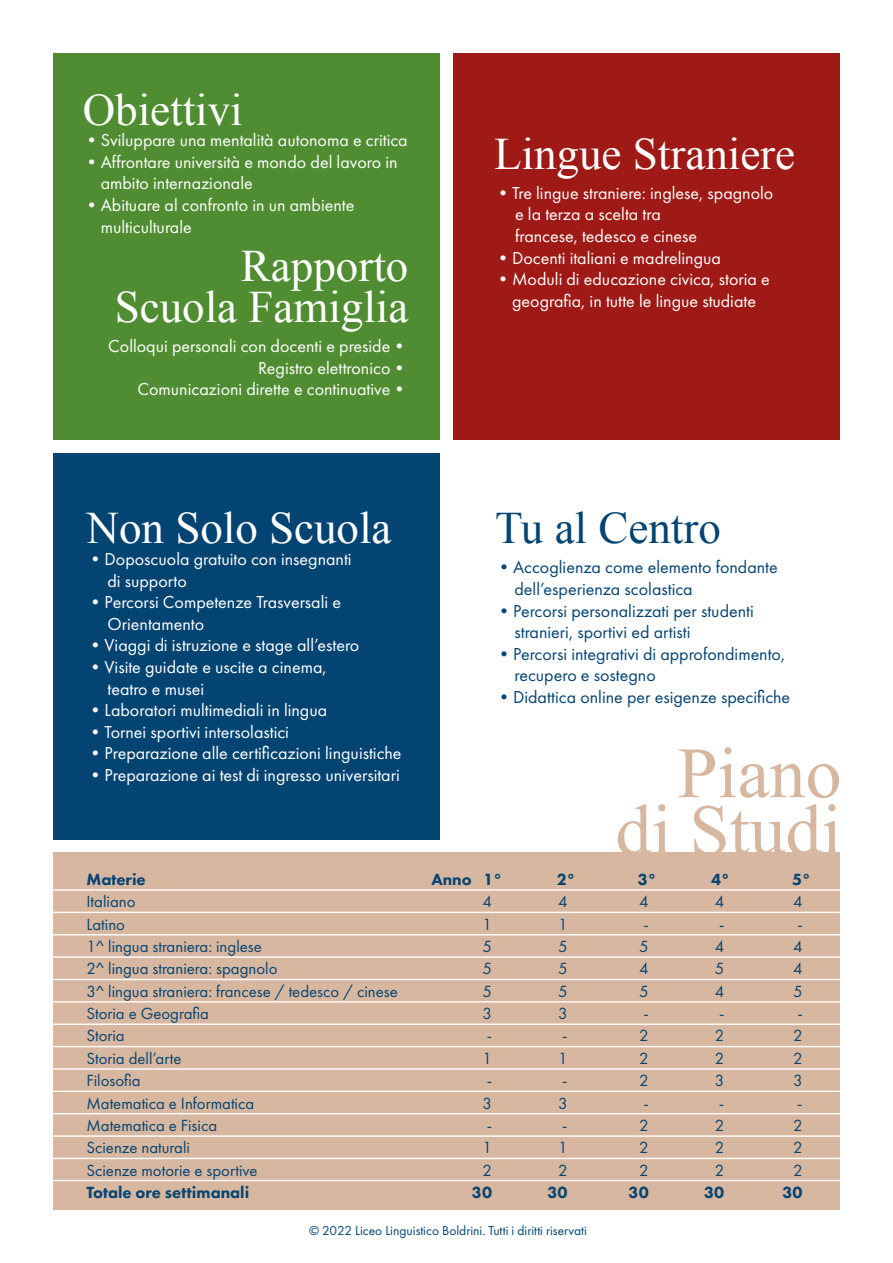
<style>
.page{position:relative;width:893px;height:1263px;background:#fff}
.page>*{position:absolute;margin:0;border:0;box-sizing:border-box;transform-origin:0 0}
.t1{font:72px/57px "Times New Roman";color:#d7b79f;text-align:right}
.t2{font:45px/40.5px "Times New Roman";color:#fff;text-align:right}
.t3{font:45px "Times New Roman";color:#044473}
.t4{font:18px/21.6px "Futura PT";color:#fff}
.t5{font:18px/21.6px "Futura PT";color:#044473}
.t6{font:16.8px "Futura PT";color:#044473}
.t7{font:800 16.8px "Futura PT";color:#044473}
.t8{font:13.5px "Futura PT";color:#034573}
</style>
<div class="page">
<div style="left:53px;top:853px;width:787px;height:357px;background:#d7b79f"></div>
<div style="left:53px;top:53px;width:387px;height:387px;background:#508d32"></div>
<div style="left:53px;top:453px;width:387px;height:387px;background:#044473"></div>
<div style="left:453px;top:53px;width:387px;height:387px;background:#9f1a16"></div>
<hr style="left:0;top:889px;width:893px;height:2px;background:#fff">
<hr style="left:0;top:912px;width:893px;height:1px;background:#fff">
<hr style="left:0;top:934px;width:893px;height:1px;background:#fff">
<hr style="left:0;top:956px;width:893px;height:2px;background:#fff">
<hr style="left:0;top:979px;width:893px;height:1px;background:#fff">
<hr style="left:0;top:1001px;width:893px;height:1px;background:#fff">
<hr style="left:0;top:1023px;width:893px;height:2px;background:#fff">
<hr style="left:0;top:1046px;width:893px;height:1px;background:#fff">
<hr style="left:0;top:1068px;width:893px;height:2px;background:#fff">
<hr style="left:0;top:1091px;width:893px;height:1px;background:#fff">
<hr style="left:0;top:1113px;width:893px;height:1px;background:#fff">
<hr style="left:0;top:1135px;width:893px;height:2px;background:#fff">
<hr style="left:0;top:1158px;width:893px;height:1px;background:#fff">
<hr style="left:0;top:1180px;width:893px;height:1px;background:#fff">
<h2 class="t2" style="left:83px;top:89px;width:162px">Obiettivi</h2>
<p class="t4" style="left:83px;top:129px;width:327px">•Sviluppare una mentalità autonoma e critica</p>
<p class="t4" style="left:101px;top:151px;width:298px;text-indent:-18px">•Affrontare università e mondo del lavoro in ambito internazionale</p>
<p class="t4" style="left:101px;top:194px;width:255px;text-indent:-18px">•Abituare al confronto in un ambiente multiculturale</p>
<h2 class="t2" style="left:115px;top:245px;width:295px">Rapporto<br>Scuola Famiglia</h2>
<p class="t4" style="left:108px;top:335px;width:302px;text-align:right">Colloqui personali con docenti e preside•<br>Registro elettronico•<br>Comunicazioni dirette e continuative•</p>
<h2 class="t2" style="left:87px;top:507px;width:306px">Non Solo Scuola</h2>
<p class="t4" style="left:108px;top:548px;width:246px;text-indent:-21px">•Doposcuola gratuito con insegnanti di supporto</p>
<p class="t4" style="left:108px;top:591px;width:235px;text-indent:-21px">•Percorsi Competenze Trasversali e<br>Orientamento</p>
<p class="t4" style="left:87px;top:634px;width:274px">•Viaggi di istruzione e stage all’estero</p>
<p class="t4" style="left:108px;top:656px;width:220px;text-indent:-21px">•Visite guidate e uscite a cinema, teatro e musei</p>
<p class="t4" style="left:87px;top:699px;width:242px">•Laboratori multimediali in lingua</p>
<p class="t4" style="left:87px;top:721px;width:204px">•Tornei sportivi intersolastici</p>
<p class="t4" style="left:87px;top:742px;width:316px">•Preparazione alle certificazioni linguistiche</p>
<p class="t4" style="left:87px;top:764px;width:315px">•Preparazione ai test di ingresso universitari</p>
<h2 class="t2" style="left:494px;top:133px;width:303px">Lingue Straniere</h2>
<p class="t4" style="left:515px;top:182px;width:260px;text-indent:-21px">•Tre lingue straniere: inglese, spagnolo e la terza a scelta tra<br>francese, tedesco e cinese</p>
<p class="t4" style="left:494px;top:247px;width:228px">•Docenti italiani e madrelingua</p>
<p class="t4" style="left:494px;top:268px;width:277px;text-align:center">•Moduli di educazione civica, storia e geografia, in tutte le lingue studiate</p>
<h2 class="t3" style="left:495px;top:498px;width:227px">Tu al Centro</h2>
<p class="t5" style="left:514px;top:556px;width:265px;text-indent:-19px">•Accoglienza come elemento fondante dell’esperienza scolastica</p>
<p class="t5" style="left:514px;top:600px;width:241px;text-indent:-19px">•Percorsi personalizzati per studenti stranieri, sportivi ed artisti</p>
<p class="t5" style="left:514px;top:643px;width:272px;text-indent:-19px">•Percorsi integrativi di approfondimento, recupero e sostegno</p>
<p class="t5" style="left:495px;top:686px;width:297px">•Didattica online per esigenze specifiche</p>
<h1 class="t1" style="left:615px;top:743px;width:228px">Piano di Studi</h1>
<p class="t7" style="left:86px;top:869px;width:61px">Materie</p>
<p class="t7" style="left:431px;top:869px;width:72px">Anno 1°</p>
<p class="t7" style="left:557px;top:869px;width:20px">2°</p>
<p class="t7" style="left:638px;top:869px;width:20px">3°</p>
<p class="t7" style="left:711px;top:869px;width:20px">4°</p>
<p class="t7" style="left:792px;top:869px;width:20px">5°</p>
<p class="t6" style="left:86px;top:892px;width:51px">Italiano</p>
<p class="t6" style="left:483px;top:892px;width:11px">4</p>
<p class="t6" style="left:558px;top:892px;width:11px">4</p>
<p class="t6" style="left:639px;top:892px;width:11px">4</p>
<p class="t6" style="left:715px;top:892px;width:11px">4</p>
<p class="t6" style="left:793px;top:892px;width:11px">4</p>
<p class="t6" style="left:86px;top:914px;width:40px">Latino</p>
<p class="t6" style="left:483px;top:914px;width:11px">1</p>
<p class="t6" style="left:558px;top:914px;width:11px">1</p>
<p class="t6" style="left:643px;top:914px;width:7px">-</p>
<p class="t6" style="left:719px;top:914px;width:7px">-</p>
<p class="t6" style="left:797px;top:914px;width:7px">-</p>
<p class="t6" style="left:86px;top:936px;width:177px">1^ lingua straniera: inglese</p>
<p class="t6" style="left:483px;top:936px;width:11px">5</p>
<p class="t6" style="left:558px;top:936px;width:11px">5</p>
<p class="t6" style="left:639px;top:936px;width:11px">5</p>
<p class="t6" style="left:715px;top:936px;width:11px">4</p>
<p class="t6" style="left:793px;top:936px;width:11px">4</p>
<p class="t6" style="left:86px;top:959px;width:193px">2^ lingua straniera: spagnolo</p>
<p class="t6" style="left:483px;top:959px;width:11px">5</p>
<p class="t6" style="left:558px;top:959px;width:11px">5</p>
<p class="t6" style="left:639px;top:959px;width:11px">4</p>
<p class="t6" style="left:715px;top:959px;width:11px">5</p>
<p class="t6" style="left:793px;top:959px;width:11px">4</p>
<p class="t6" style="left:86px;top:981px;width:313px">3^ lingua straniera: francese / tedesco / cinese</p>
<p class="t6" style="left:483px;top:981px;width:11px">5</p>
<p class="t6" style="left:558px;top:981px;width:11px">5</p>
<p class="t6" style="left:639px;top:981px;width:11px">5</p>
<p class="t6" style="left:715px;top:981px;width:11px">4</p>
<p class="t6" style="left:793px;top:981px;width:11px">5</p>
<p class="t6" style="left:86px;top:1003px;width:124px">Storia e Geografia</p>
<p class="t6" style="left:483px;top:1003px;width:11px">3</p>
<p class="t6" style="left:558px;top:1003px;width:11px">3</p>
<p class="t6" style="left:643px;top:1003px;width:7px">-</p>
<p class="t6" style="left:719px;top:1003px;width:7px">-</p>
<p class="t6" style="left:797px;top:1003px;width:7px">-</p>
<p class="t6" style="left:86px;top:1026px;width:40px">Storia</p>
<p class="t6" style="left:487px;top:1026px;width:7px">-</p>
<p class="t6" style="left:562px;top:1026px;width:7px">-</p>
<p class="t6" style="left:639px;top:1026px;width:11px">2</p>
<p class="t6" style="left:715px;top:1026px;width:11px">2</p>
<p class="t6" style="left:793px;top:1026px;width:11px">2</p>
<p class="t6" style="left:86px;top:1048px;width:96px">Storia dell’arte</p>
<p class="t6" style="left:483px;top:1048px;width:11px">1</p>
<p class="t6" style="left:558px;top:1048px;width:11px">1</p>
<p class="t6" style="left:639px;top:1048px;width:11px">2</p>
<p class="t6" style="left:715px;top:1048px;width:11px">2</p>
<p class="t6" style="left:793px;top:1048px;width:11px">2</p>
<p class="t6" style="left:86px;top:1071px;width:56px">Filosofia</p>
<p class="t6" style="left:487px;top:1071px;width:7px">-</p>
<p class="t6" style="left:562px;top:1071px;width:7px">-</p>
<p class="t6" style="left:639px;top:1071px;width:11px">2</p>
<p class="t6" style="left:715px;top:1071px;width:11px">3</p>
<p class="t6" style="left:793px;top:1071px;width:11px">3</p>
<p class="t6" style="left:86px;top:1093px;width:169px">Matematica e Informatica</p>
<p class="t6" style="left:483px;top:1093px;width:11px">3</p>
<p class="t6" style="left:558px;top:1093px;width:11px">3</p>
<p class="t6" style="left:643px;top:1093px;width:7px">-</p>
<p class="t6" style="left:719px;top:1093px;width:7px">-</p>
<p class="t6" style="left:797px;top:1093px;width:7px">-</p>
<p class="t6" style="left:86px;top:1115px;width:132px">Matematica e Fisica</p>
<p class="t6" style="left:487px;top:1115px;width:7px">-</p>
<p class="t6" style="left:562px;top:1115px;width:7px">-</p>
<p class="t6" style="left:639px;top:1115px;width:11px">2</p>
<p class="t6" style="left:715px;top:1115px;width:11px">2</p>
<p class="t6" style="left:793px;top:1115px;width:11px">2</p>
<p class="t6" style="left:86px;top:1138px;width:105px">Scienze naturali</p>
<p class="t6" style="left:483px;top:1138px;width:11px">1</p>
<p class="t6" style="left:558px;top:1138px;width:11px">1</p>
<p class="t6" style="left:639px;top:1138px;width:11px">2</p>
<p class="t6" style="left:715px;top:1138px;width:11px">2</p>
<p class="t6" style="left:793px;top:1138px;width:11px">2</p>
<p class="t6" style="left:86px;top:1160px;width:173px">Scienze motorie e sportive</p>
<p class="t6" style="left:483px;top:1160px;width:11px">2</p>
<p class="t6" style="left:558px;top:1160px;width:11px">2</p>
<p class="t6" style="left:639px;top:1160px;width:11px">2</p>
<p class="t6" style="left:715px;top:1160px;width:11px">2</p>
<p class="t6" style="left:793px;top:1160px;width:11px">2</p>
<p class="t7" style="left:86px;top:1182px;width:164px">Totale ore settimanali</p>
<p class="t7" style="left:472px;top:1182px;width:22px">30</p>
<p class="t7" style="left:547px;top:1182px;width:22px">30</p>
<p class="t7" style="left:629px;top:1182px;width:22px">30</p>
<p class="t7" style="left:704px;top:1182px;width:22px">30</p>
<p class="t7" style="left:782px;top:1182px;width:22px">30</p>
<p class="t8" style="left:309px;top:1222px;width:279px">© 2022 Liceo Linguistico Boldrini. Tutti i diritti riservati</p>
</div>
